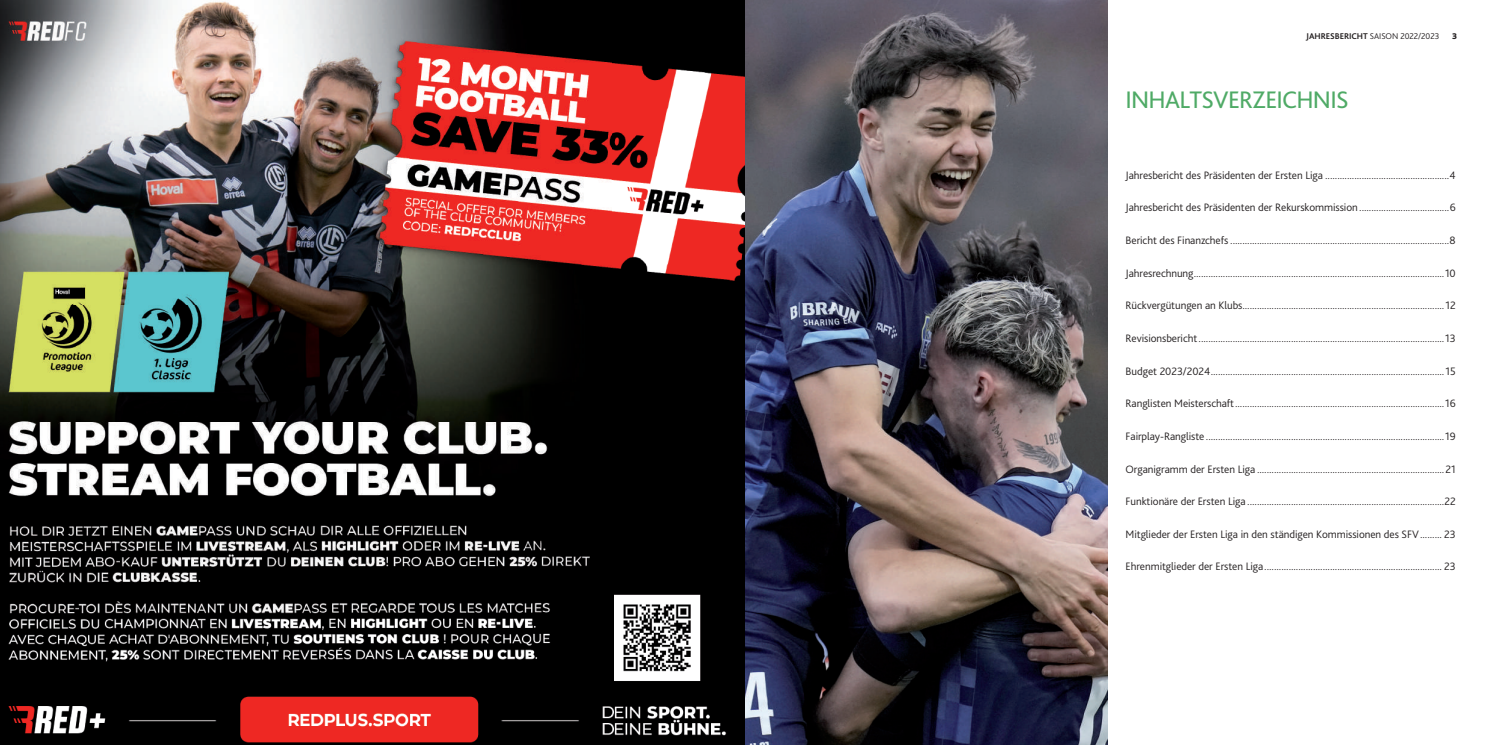
<style>
.page{position:relative;width:1489px;height:745px;background:#fff}
.page>*{position:absolute;margin:0;border:0;box-sizing:border-box;transform-origin:0 0}
.t1{font:25px "Bliss Pro";letter-spacing:-.03em;color:#4faa66}
.t2{font:300 11.25px "Bliss Pro";letter-spacing:-.005em;color:#231f20}
.t3{font:300 8.75px "Bliss Pro";letter-spacing:-.005em;color:#231f20}
.t4{font:800 8.75px "Bliss Pro";color:#231f20}
.s1{font-weight:700}
</style>
<div class="page">
<img style="left:0;top:0;width:1107px;height:744px">
<img style="left:744px;top:0;width:1px;height:744px">
<p class="t3" style="left:1306px;top:32px;width:135px"><span class="s1">JAHRESBERICHT</span> SAISON 2022/2023</p>
<p class="t4" style="left:1451px;top:32px;width:7px">3</p>
<h1 class="t1" style="left:1125px;top:90px;width:224px">INHALTSVERZEICHNIS</h1>
<p class="t2" style="left:1125px;top:171px;width:331px">Jahresbericht des Präsidenten der Ersten Liga ...................................................4</p>
<p class="t2" style="left:1125px;top:203px;width:331px">Jahresbericht des Präsidenten der Rekurskommission .....................................6</p>
<p class="t2" style="left:1125px;top:236px;width:331px">Bericht des Finanzchefs ..........................................................................................8</p>
<p class="t2" style="left:1125px;top:268px;width:331px">Jahresrechnung .......................................................................................................10</p>
<p class="t2" style="left:1125px;top:301px;width:331px">Rückvergütungen an Klubs...................................................................................12</p>
<p class="t2" style="left:1125px;top:334px;width:331px">Revisionsbericht .....................................................................................................13</p>
<p class="t2" style="left:1125px;top:366px;width:331px">Budget 2023/2024 ................................................................................................15</p>
<p class="t2" style="left:1125px;top:399px;width:331px">Ranglisten Meisterschaft ......................................................................................16</p>
<p class="t2" style="left:1125px;top:431px;width:331px">Fairplay-Rangliste ..................................................................................................19</p>
<p class="t2" style="left:1125px;top:464px;width:331px">Organigramm der Ersten Liga .............................................................................21</p>
<p class="t2" style="left:1125px;top:497px;width:331px">Funktionäre der Ersten Liga .................................................................................22</p>
<p class="t2" style="left:1125px;top:529px;width:331px">Mitglieder der Ersten Liga in den ständigen Kommissionen des SFV ......... 23</p>
<p class="t2" style="left:1125px;top:562px;width:331px">Ehrenmitglieder der Ersten Liga ......................................................................... 23</p>
</div>
